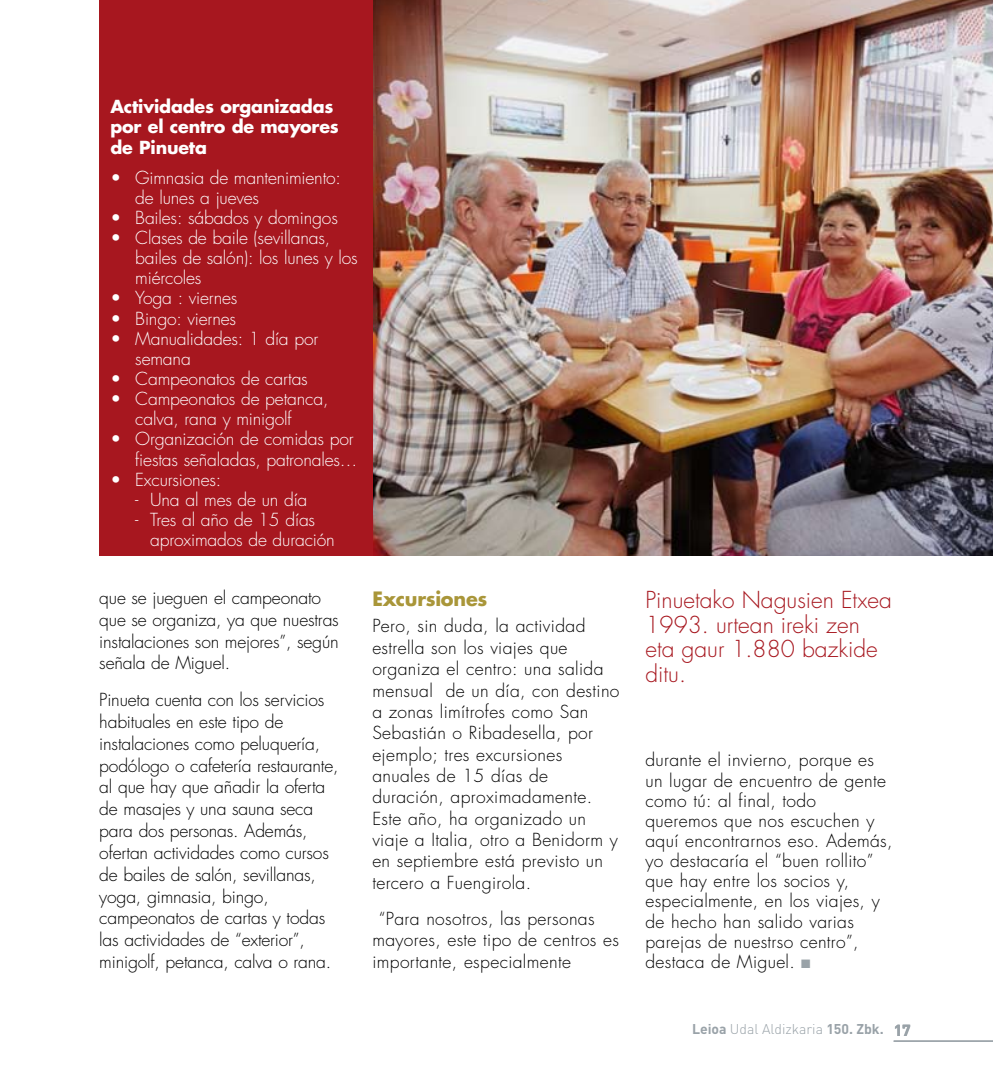
<style>
.page{position:relative;width:993px;height:1092px;background:#fff}
.page>*{position:absolute;margin:0;border:0;box-sizing:border-box;transform-origin:0 0}
.t1{font:300 22.75px/24.5px "Futura";color:#a7171f}
.t2{font:700 19.25px "Futura";color:#a99639}
.t3{font:300 17.5px/21.3px "Futura";letter-spacing:.02em;color:#000}
.t4{font:300 17.5px/21.9px "Futura";letter-spacing:-.01em;color:#000}
.t5{font:300 17.5px/20.1px "Futura";letter-spacing:-.01em;color:#fff}
.t6{font:700 17.5px/20.1px "Futura";letter-spacing:-.01em;color:#fff}
.t7{font:300 14px "DIN";color:#99a2a8}
.s1{color:#99a2a8}
.s2{font-weight:700}
.s3{font-weight:700;font-size:15.75px}
</style>
<div class="page">
<hr style="left:893px;top:1040px;width:99px;height:1px;background:#99a2a8">
<img style="left:372px;top:0;width:620px;height:556px">
<div style="left:99px;top:0;width:273px;height:556px;background:#a7171f"></div>
<p class="t6" style="left:110px;top:96px;width:230px">Actividades organizadas por el centro de mayores de Pinueta</p>
<p class="t5" style="left:135px;top:168px;width:207px;text-indent:-25px">• Gimnasia de mantenimiento: de lunes a jueves</p>
<p class="t5" style="left:110px;top:208px;width:229px">• Bailes: sábados y domingos</p>
<p class="t5" style="left:135px;top:228px;width:224px;text-indent:-25px">• Clases de baile (sevillanas, bailes de salón): los lunes y los miércoles</p>
<p class="t5" style="left:110px;top:288px;width:128px">• Yoga : viernes</p>
<p class="t5" style="left:110px;top:309px;width:127px">• Bingo: viernes</p>
<p class="t5" style="left:135px;top:329px;width:184px;text-indent:-25px">• Manualidades: 1 día por semana</p>
<p class="t5" style="left:110px;top:369px;width:199px">• Campeonatos de cartas</p>
<p class="t5" style="left:135px;top:389px;width:195px;text-indent:-25px">• Campeonatos de petanca, calva, rana y minigolf</p>
<p class="t5" style="left:110px;top:429px;width:248px;text-align:right">• Organización de comidas por fiestas señaladas, patronales…</p>
<p class="t5" style="left:110px;top:470px;width:112px">• Excursiones:</p>
<p class="t5" style="left:135px;top:490px;width:174px">- Una al mes de un día</p>
<p class="t5" style="left:150px;top:510px;width:186px;text-indent:-15px">- Tres al año de 15 días aproximados de duración</p>
<p class="t4" style="left:99px;top:587px;width:241px">que se jueguen el campeonato que se organiza, ya que nuestras instalaciones son mejores”, según señala de Miguel.</p>
<p class="t4" style="left:99px;top:689px;width:241px">Pinueta cuenta con los servicios habituales en este tipo de instalaciones como peluquería, podólogo o cafetería restaurante, al que hay que añadir la oferta de masajes y una sauna seca para dos personas. Además, ofertan actividades como cursos de bailes de salón, sevillanas, yoga, gimnasia, bingo, campeonatos de cartas y todas las actividades de “exterior”, minigolf, petanca, calva o rana.</p>
<p class="t2" style="left:372px;top:585px;width:117px">Excursiones</p>
<p class="t3" style="left:372px;top:616px;width:248px">Pero, sin duda, la actividad estrella son los viajes que organiza el centro: una salida mensual de un día, con destino a zonas limítrofes como San<br>Sebastián o Ribadesella, por ejemplo; tres excursiones anuales de 15 días de duración, aproximadamente.<br>Este año, ha organizado un viaje a Italia, otro a Benidorm y en septiembre está previsto un tercero a Fuengirola.</p>
<p class="t3" style="left:372px;top:908px;width:248px;text-indent:6px">“Para nosotros, las personas mayores, este tipo de centros es importante, especialmente</p>
<h1 class="t1" style="left:645px;top:588px;width:248px">Pinuetako Nagusien Etxea<br>1993. urtean ireki zen eta gaur 1.880 bazkide ditu.</h1>
<p class="t3" style="left:645px;top:750px;width:248px;line-height:20.1px">durante el invierno, porque es un lugar de encuentro de gente como tú: al final, todo queremos que nos escuchen y aquí encontrarnos eso. Además, yo destacaría el “buen rollito” que hay entre los socios y, especialmente, en los viajes, y de hecho han salido varias parejas de nuestrso centro”, destaca de Miguel. <span class="s1">■</span></p>
<p class="t7" style="left:691px;top:1020px;width:220px"><span class="s2">Leioa</span> Udal Aldizkaria <span class="s2">150. Zbk.</span> <span class="s3">17</span></p>
</div>
